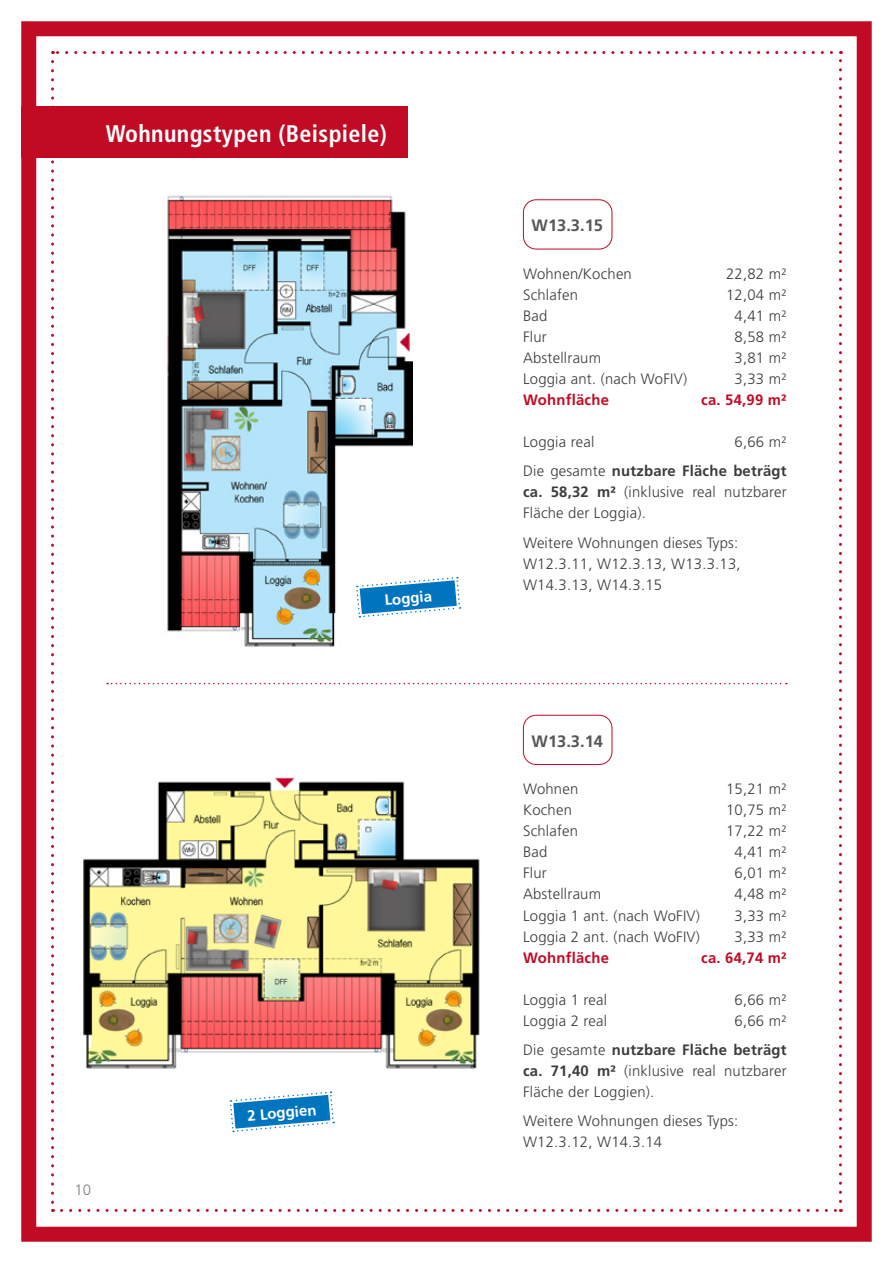
<style>
.page{position:relative;width:893px;height:1263px;background:#fff}
.page>*{position:absolute;margin:0;border:0;box-sizing:border-box;transform-origin:0 0}
.t1{font:700 condensed 24px "Frutiger";letter-spacing:.015em;color:#fff}
.t2{font:700 16.5px "Frutiger";color:#575756}
.t3{font:300 15px/21px "Frutiger";letter-spacing:.015em;color:#3c3c3b}
.t4{font:700 15px/29.5px "Frutiger";letter-spacing:.015em;color:#3c3c3b;text-align:right}
.t5{font:700 15px "Frutiger";letter-spacing:.015em;color:#c10b25}
.t6{font:700 15px "Frutiger";color:#fff}
.t7{font:300 15px "Frutiger";color:#7e7e7d}
.s1{font-weight:300}
.s2{font-weight:700}
</style>
<div class="page">
<div style="left:21px;top:21px;width:851px;height:1221px;border:15px solid #c10b25"></div>
<svg style="left:51px;top:61px;width:3px;height:1151px"></svg>
<svg style="left:61px;top:1209px;width:780px;height:3px"></svg>
<svg style="left:839px;top:51px;width:3px;height:1150px"></svg>
<svg style="left:53px;top:51px;width:778px;height:3px"></svg>
<svg style="left:107px;top:683px;width:680px;height:1px"></svg>
<div style="left:21px;top:106px;width:387px;height:52px;background:#c10b25"></div>
<div style="left:523px;top:199px;width:89px;height:50px;border:1px solid #c10b25;border-radius:13px"></div>
<img style="left:167px;top:195px;width:245px;height:452px">
<svg style="left:356px;top:576px;width:105px;height:42px"></svg>
<img style="left:83px;top:777px;width:397px;height:292px">
<div style="left:523px;top:715px;width:89px;height:50px;border:1px solid #c10b25;border-radius:13px"></div>
<svg style="left:229px;top:1091px;width:105px;height:41px"></svg>
<h1 class="t1" style="left:106px;top:119px;width:282px">Wohnungstypen (Beispiele)</h1>
<p class="t6" style="left:384px;top:591px;width:49px;rotate:-5deg">Loggia</p>
<p class="t7" style="left:75px;top:1181px;width:18px">10</p>
<p class="t6" style="left:247px;top:1107px;width:71px;rotate:-5deg">2 Loggien</p>
<p class="t2" style="left:531px;top:216px;width:73px">W13.3.15</p>
<p class="t3" style="left:523px;top:263px;width:110px">Wohnen/Kochen</p>
<p class="t3" style="left:726px;top:263px;width:62px">22,82 m²</p>
<p class="t3" style="left:523px;top:284px;width:57px">Schlafen</p>
<p class="t3" style="left:726px;top:284px;width:62px">12,04 m²</p>
<p class="t3" style="left:523px;top:305px;width:26px">Bad</p>
<p class="t3" style="left:735px;top:305px;width:54px">4,41 m²</p>
<p class="t3" style="left:523px;top:326px;width:25px">Flur</p>
<p class="t3" style="left:735px;top:326px;width:54px">8,58 m²</p>
<p class="t3" style="left:523px;top:347px;width:80px">Abstellraum</p>
<p class="t3" style="left:735px;top:347px;width:54px">3,81 m²</p>
<p class="t3" style="left:523px;top:368px;width:166px">Loggia ant. (nach WoFIV)</p>
<p class="t3" style="left:735px;top:368px;width:54px">3,33 m²</p>
<p class="t5" style="left:523px;top:391px;width:87px">Wohnfläche</p>
<p class="t5" style="left:701px;top:391px;width:87px">ca. 54,99 m²</p>
<p class="t3" style="left:523px;top:431px;width:73px">Loggia real</p>
<p class="t4" style="left:523px;top:427px;width:265px"><span class="s1">6,66 m²<br>Die gesamte</span> nutzbare Fläche beträgt</p>
<p class="t3" style="left:523px;top:482px;width:265px"><span class="s2">ca. 58,32 m²</span> (inklusive real nutzbarer<br>Fläche der Loggia).</p>
<p class="t3" style="left:523px;top:532px;width:219px">Weitere Wohnungen dieses Typs:<br>W12.3.11, W12.3.13, W13.3.13,<br>W14.3.13, W14.3.15</p>
<p class="t2" style="left:531px;top:731px;width:73px">W13.3.14</p>
<p class="t3" style="left:523px;top:779px;width:57px">Wohnen</p>
<p class="t3" style="left:726px;top:779px;width:62px">15,21 m²</p>
<p class="t3" style="left:523px;top:800px;width:50px">Kochen</p>
<p class="t3" style="left:726px;top:800px;width:62px">10,75 m²</p>
<p class="t3" style="left:523px;top:821px;width:57px">Schlafen</p>
<p class="t3" style="left:726px;top:821px;width:62px">17,22 m²</p>
<p class="t3" style="left:523px;top:842px;width:26px">Bad</p>
<p class="t3" style="left:735px;top:842px;width:54px">4,41 m²</p>
<p class="t3" style="left:523px;top:863px;width:25px">Flur</p>
<p class="t3" style="left:735px;top:863px;width:54px">6,01 m²</p>
<p class="t3" style="left:523px;top:884px;width:80px">Abstellraum</p>
<p class="t3" style="left:735px;top:884px;width:54px">4,48 m²</p>
<p class="t3" style="left:523px;top:905px;width:178px">Loggia 1 ant. (nach WoFIV)</p>
<p class="t3" style="left:735px;top:905px;width:54px">3,33 m²</p>
<p class="t3" style="left:523px;top:926px;width:178px">Loggia 2 ant. (nach WoFIV)</p>
<p class="t3" style="left:735px;top:926px;width:54px">3,33 m²</p>
<p class="t5" style="left:523px;top:948px;width:87px">Wohnfläche</p>
<p class="t5" style="left:701px;top:948px;width:87px">ca. 64,74 m²</p>
<p class="t3" style="left:523px;top:989px;width:86px">Loggia 1 real</p>
<p class="t3" style="left:735px;top:989px;width:54px">6,66 m²</p>
<p class="t3" style="left:523px;top:1010px;width:86px">Loggia 2 real</p>
<p class="t4" style="left:523px;top:1005px;width:265px"><span class="s1">6,66 m²<br>Die gesamte</span> nutzbare Fläche beträgt</p>
<p class="t3" style="left:523px;top:1060px;width:265px"><span class="s2">ca. 71,40 m²</span> (inklusive real nutzbarer<br>Fläche der Loggien).</p>
<p class="t3" style="left:523px;top:1110px;width:217px">Weitere Wohnungen dieses Typs:<br>W12.3.12, W14.3.14</p>
</div>
